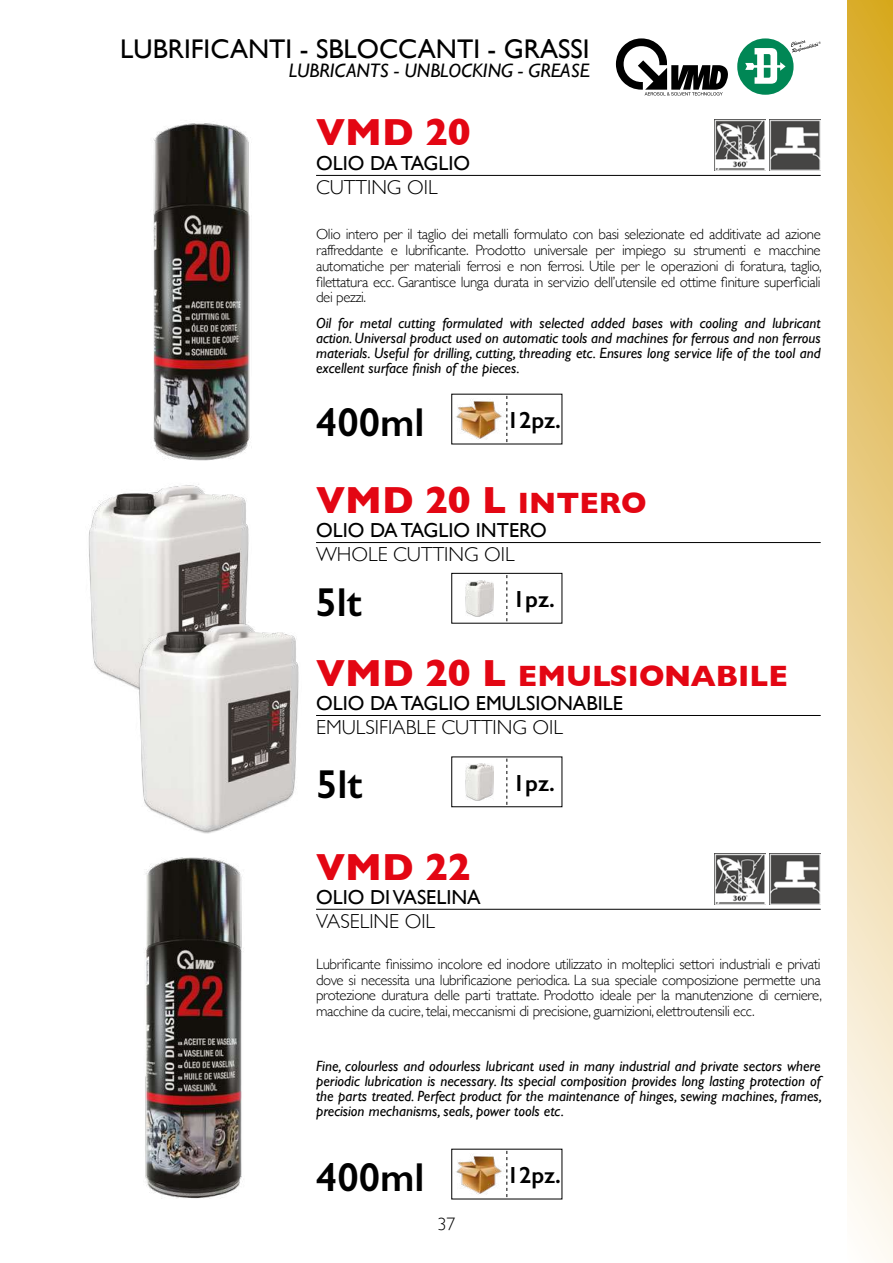
<style>
.page{position:relative;width:893px;height:1263px;background:#fff}
.page>*{position:absolute;margin:0;border:0;box-sizing:border-box;transform-origin:0 0}
.t1{font:600 40.5px "Gill Sans";color:#000}
.t2{font:700 38.4px "Gill Sans";color:#e30613}
.t3{font:700 30px "Gill Sans";color:#e30613}
.t4{font:27px "Gill Sans";color:#000}
.t5{font:600 23.4px "Gill Sans";color:#000}
.t6{font:20.25px "Gill Sans";color:#000}
.t7{font:300 20.25px "Gill Sans";color:#000}
.t8{font:italic 19.5px "Gill Sans";color:#000}
.t9{font:300 18px "Gill Sans";color:#000}
.t10{font:300 14.85px/15.8px "Gill Sans";letter-spacing:-.025em;color:#000;text-align:justify}
.t11{font:italic 14.85px/15px "Gill Sans";color:#000;text-align:justify}
.s1{font-size:30px}
.s2{font-size:38.4px}
</style>
<div class="page">
<img style="left:153px;top:123px;width:98px;height:338px">
<img style="left:145px;top:857px;width:99px;height:342px">
<img style="left:88px;top:484px;width:161px;height:205px">
<img style="left:136px;top:621px;width:163px;height:213px">
<div style="left:848px;top:0;width:45px;height:1263px;background:linear-gradient(to bottom,#d9aa2a,#fffcfe)"></div>
<img style="left:715px;top:119px;width:51px;height:51px">
<img style="left:770px;top:119px;width:51px;height:51px">
<img style="left:715px;top:853px;width:51px;height:51px">
<img style="left:770px;top:853px;width:51px;height:51px">
<img style="left:456px;top:401px;width:46px;height:39px">
<img style="left:465px;top:580px;width:28px;height:36px">
<div style="left:452px;top:573px;width:110px;height:50px;border:1px solid #000"></div>
<img style="left:456px;top:1156px;width:46px;height:39px">
<hr style="left:316px;top:175px;width:505px;height:1px;background:#000">
<hr style="left:316px;top:909px;width:505px;height:1px;background:#000">
<svg style="left:507px;top:1151px;width:1px;height:46px"></svg>
<svg style="left:507px;top:396px;width:1px;height:46px"></svg>
<img style="left:465px;top:764px;width:28px;height:36px">
<svg style="left:507px;top:759px;width:1px;height:46px"></svg>
<svg style="left:507px;top:575px;width:1px;height:46px"></svg>
<svg style="left:616px;top:38px;width:112px;height:58px"></svg>
<svg style="left:737px;top:38px;width:84px;height:57px"></svg>
<hr style="left:316px;top:542px;width:505px;height:1px;background:#000">
<hr style="left:316px;top:715px;width:505px;height:1px;background:#000">
<h3 class="t4" style="left:120px;top:33px;width:471px">LUBRIFICANTI - SBLOCCANTI - GRASSI</h3>
<h3 class="t8" style="left:289px;top:59px;width:302px">LUBRICANTS - UNBLOCKING - GREASE</h3>
<h2 class="t2" style="left:316px;top:102px;width:156px">VMD 20</h2>
<h3 class="t6" style="left:316px;top:151px;width:156px">OLIO DA TAGLIO</h3>
<h3 class="t7" style="left:316px;top:171px;width:123px">CUTTING OIL</h3>
<p class="t10" style="left:316px;top:226px;width:507px">Olio intero per il taglio dei metalli formulato con basi selezionate ed additivate ad azione raffreddante e lubrificante. Prodotto universale per impiego su strumenti e macchine automatiche per materiali ferrosi e non ferrosi. Utile per le operazioni di foratura, taglio, filettatura ecc. Garantisce lunga durata in servizio dell’utensile ed ottime finiture superficiali dei pezzi.</p>
<p class="t11" style="left:316px;top:316px;width:506px">Oil for metal cutting formulated with selected added bases with cooling and lubricant action. Universal product used on automatic tools and machines for ferrous and non ferrous materials. Useful for drilling, cutting, threading etc. Ensures long service life of the tool and excellent surface finish of the pieces.</p>
<h1 class="t1" style="left:316px;top:398px;width:110px">400ml</h1>
<h3 class="t5" style="left:507px;top:406px;width:56px">12pz.</h3>
<h2 class="t2" style="left:316px;top:469px;width:332px">VMD 20 L <span class="s1">INTERO</span></h2>
<h3 class="t6" style="left:316px;top:518px;width:232px">OLIO DA TAGLIO INTERO</h3>
<h3 class="t7" style="left:316px;top:539px;width:200px">WHOLE CUTTING OIL</h3>
<h1 class="t1" style="left:315px;top:577px;width:48px">5lt</h1>
<h3 class="t5" style="left:513px;top:585px;width:44px">1pz.</h3>
<h3 class="t3" style="left:316px;top:652px;width:473px"><span class="s2">VMD 20 L</span> EMULSIONABILE</h3>
<h3 class="t6" style="left:316px;top:691px;width:308px">OLIO DA TAGLIO EMULSIONABILE</h3>
<h3 class="t7" style="left:316px;top:711px;width:248px">EMULSIFIABLE CUTTING OIL</h3>
<h1 class="t1" style="left:316px;top:760px;width:48px">5lt</h1>
<h2 class="t2" style="left:316px;top:836px;width:156px">VMD 22</h2>
<h3 class="t6" style="left:316px;top:885px;width:166px">OLIO DI VASELINA</h3>
<h3 class="t7" style="left:316px;top:906px;width:120px">VASELINE OIL</h3>
<h3 class="t5" style="left:513px;top:769px;width:44px">1pz.</h3>
<p class="t10" style="left:316px;top:955px;width:507px">Lubrificante finissimo incolore ed inodore utilizzato in molteplici settori industriali e privati dove si necessita una lubrificazione periodica. La sua speciale composizione permette una protezione duratura delle parti trattate. Prodotto ideale per la manutenzione di cerniere, macchine da cucire, telai, meccanismi di precisione, guarnizioni, elettroutensili ecc.</p>
<p class="t11" style="left:316px;top:1058px;width:508px">Fine, colourless and odourless lubricant used in many industrial and private sectors where periodic lubrication is necessary. Its special composition provides long lasting protection of the parts treated. Perfect product for the maintenance of hinges, sewing machines, frames, precision mechanisms, seals, power tools etc.</p>
<h1 class="t1" style="left:316px;top:1153px;width:110px">400ml</h1>
<p class="t9" style="left:437px;top:1210px;width:19px">37</p>
<h3 class="t5" style="left:507px;top:1161px;width:56px">12pz.</h3>
</div>
